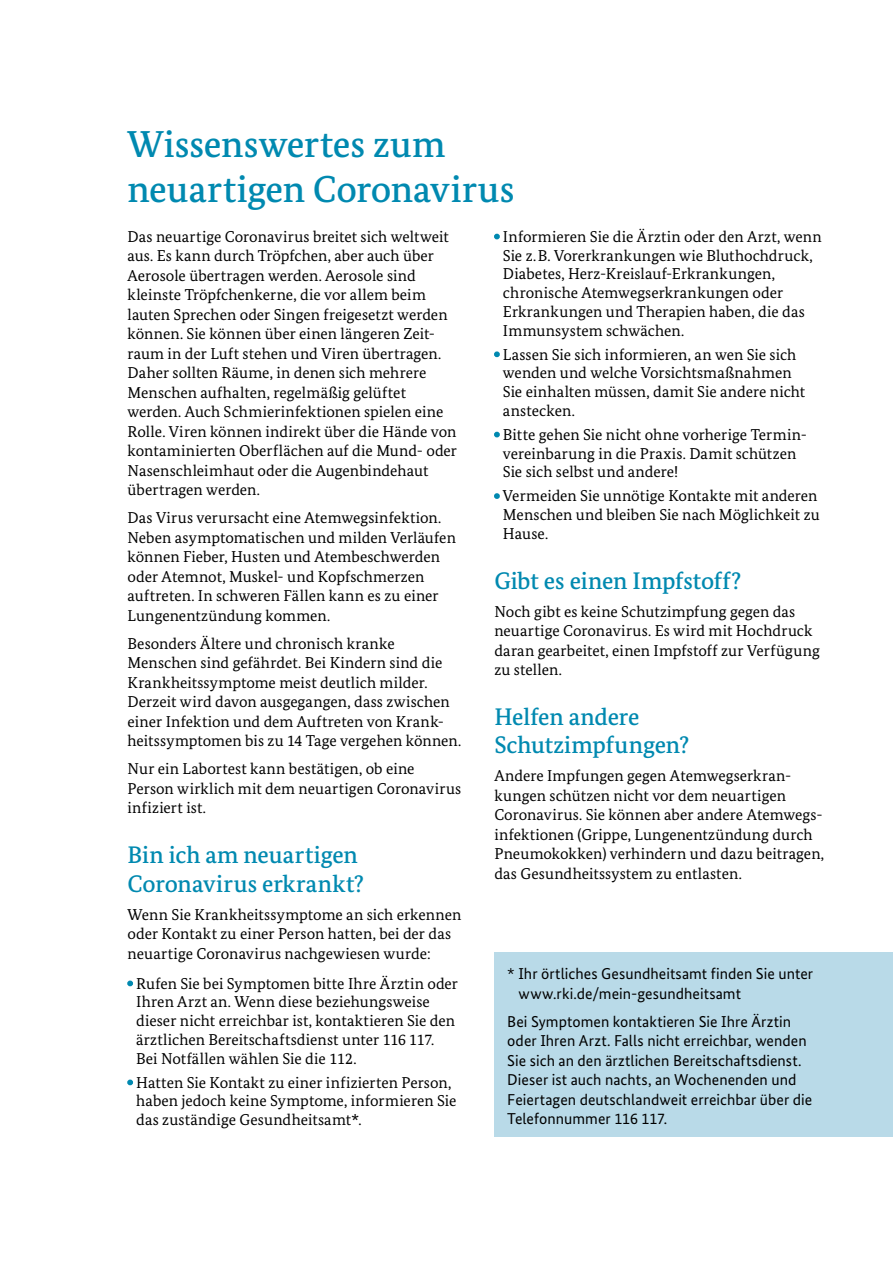
<style>
.page{position:relative;width:893px;height:1263px;background:#fff}
.page>*{position:absolute;margin:0;border:0;box-sizing:border-box;transform-origin:0 0}
.Head_2_BMG{font:500 37.5px/45px "Bundes Serif";color:#0089b0}
.Head_3_BMG{font:500 24px/28.5px "Bundes Serif";letter-spacing:-.005em;color:#0089b0}
.Fließ_BMG{font:15.75px/19.5px "Bundes Serif";color:#000}
.Fließ_aufzählung_BMG{font:15.75px/18.8px "Bundes Serif";letter-spacing:.005em;color:#000}
.Kasten_BMG{font:15.75px/19.5px "Bundes Sans";letter-spacing:.005em;color:#000}
.s1{font-weight:700;color:#0089b0}
</style>
<div class="page">
<div style="left:494px;top:952px;width:399px;height:184px;background:#b9dae8"></div>
<svg style="left:127px;top:980px;width:6px;height:6px"></svg>
<svg style="left:127px;top:1079px;width:6px;height:6px"></svg>
<svg style="left:494px;top:234px;width:6px;height:5px"></svg>
<svg style="left:494px;top:351px;width:6px;height:6px"></svg>
<svg style="left:494px;top:432px;width:6px;height:5px"></svg>
<svg style="left:494px;top:493px;width:6px;height:6px"></svg>
<h2 class="Head_2_BMG" style="left:128px;top:121px;width:388px">Wissenswertes zum neuartigen Coronavirus</h2>
<p class="Fließ_BMG" style="left:128px;top:227px;width:331px">Das neuartige Coronavirus breitet sich weltweit aus. Es kann durch Tröpfchen, aber auch über Aerosole übertragen werden. Aerosole sind kleinste Tröpfchenkerne, die vor allem beim lauten Sprechen oder Singen freigesetzt werden können. Sie können über einen längeren Zeit&shy;raum in der Luft stehen und Viren übertragen.<br>Daher sollten Räume, in denen sich mehrere Menschen aufhalten, regelmäßig gelüftet werden. Auch Schmierinfektionen spielen eine Rolle. Viren können indirekt über die Hände von kontaminierten Oberflächen auf die Mund- oder Nasenschleimhaut oder die Augenbindehaut übertragen werden.</p>
<p class="Fließ_BMG" style="left:128px;top:508px;width:330px">Das Virus verursacht eine Atemwegsinfektion.<br>Neben asymptomatischen und milden Verläufen können Fieber, Husten und Atembeschwerden oder Atemnot, Muskel- und Kopfschmerzen auftreten. In schweren Fällen kann es zu einer Lungenentzündung kommen.</p>
<p class="Fließ_BMG" style="left:128px;top:634px;width:335px">Besonders Ältere und chronisch kranke Menschen sind gefährdet. Bei Kindern sind die Krankheitssymptome meist deutlich milder.<br>Derzeit wird davon ausgegangen, dass zwischen einer Infektion und dem Auftreten von Krank&shy;heitssymptomen bis zu 14 Tage vergehen können.</p>
<p class="Fließ_BMG" style="left:128px;top:759px;width:335px">Nur ein Labortest kann bestätigen, ob eine<br>Person wirklich mit dem neuartigen Coronavirus infiziert ist.</p>
<h3 class="Head_3_BMG" style="left:128px;top:840px;width:238px">Bin ich am neuartigen<br>Coronavirus erkrankt?</h3>
<p class="Fließ_BMG" style="left:128px;top:904px;width:335px">Wenn Sie Krankheitssymptome an sich erkennen oder Kontakt zu einer Person hatten, bei der das neuartige Coronavirus nachgewiesen wurde:</p>
<p class="Fließ_aufzählung_BMG" style="left:136px;top:974px;width:323px;text-indent:-9px"><span class="s1">•</span> Rufen Sie bei Symptomen bitte Ihre Ärztin oder Ihren Arzt an. Wenn diese beziehungsweise dieser nicht erreichbar ist, kontaktieren Sie den ärztlichen Bereitschaftsdienst unter 116 117.<br>Bei Notfällen wählen Sie die 112.</p>
<p class="Fließ_aufzählung_BMG" style="left:136px;top:1073px;width:322px;text-indent:-9px"><span class="s1">•</span> Hatten Sie Kontakt zu einer infizierten Person, haben jedoch keine Symptome, informieren Sie das zuständige Gesundheitsamt*.</p>
<p class="Fließ_aufzählung_BMG" style="left:503px;top:227px;width:320px;text-indent:-9px"><span class="s1">•</span> Informieren Sie die Ärztin oder den Arzt, wenn Sie z.B. Vorerkrankungen wie Bluthochdruck, Diabetes, Herz-Kreislauf-Erkrankungen, chronische Atemwegserkrankungen oder Erkrankungen und Therapien haben, die das Immunsystem schwächen.</p>
<p class="Fließ_aufzählung_BMG" style="left:503px;top:345px;width:304px;text-indent:-9px"><span class="s1">•</span> Lassen Sie sich informieren, an wen Sie sich wenden und welche Vorsichtsmaßnahmen Sie einhalten müssen, damit Sie andere nicht anstecken.</p>
<p class="Fließ_aufzählung_BMG" style="left:503px;top:425px;width:304px;text-indent:-9px"><span class="s1">•</span> Bitte gehen Sie nicht ohne vorherige Termin&shy;vereinbarung in die Praxis. Damit schützen<br>Sie sich selbst und andere!</p>
<p class="Fließ_aufzählung_BMG" style="left:503px;top:486px;width:318px;text-indent:-9px"><span class="s1">•</span> Vermeiden Sie unnötige Kontakte mit anderen<br>Menschen und bleiben Sie nach Möglichkeit zu<br>Hause.</p>
<h3 class="Head_3_BMG" style="left:494px;top:566px;width:248px">Gibt es einen Impfstoff?</h3>
<p class="Fließ_BMG" style="left:494px;top:601px;width:327px">Noch gibt es keine Schutzimpfung gegen das neuartige Coronavirus. Es wird mit Hochdruck daran gearbeitet, einen Impfstoff zur Verfügung zu stellen.</p>
<h3 class="Head_3_BMG" style="left:494px;top:702px;width:197px">Helfen andere<br>Schutzimpfungen?</h3>
<p class="Fließ_BMG" style="left:494px;top:766px;width:331px">Andere Impfungen gegen Atemwegserkran&shy;kungen schützen nicht vor dem neuartigen Coronavirus. Sie können aber andere Atemwegs&shy;infektionen (Grippe, Lungenentzündung durch Pneumokokken) verhindern und dazu beitragen, das Gesundheitssystem zu entlasten.</p>
<p class="Kasten_BMG" style="left:518px;top:964px;width:296px;text-indent:-11px">* Ihr örtliches Gesundheitsamt finden Sie unter www.rki.de/mein-gesundheitsamt</p>
<p class="Kasten_BMG" style="left:507px;top:1011px;width:307px">Bei Symptomen kontaktieren Sie Ihre Ärztin oder Ihren Arzt. Falls nicht erreichbar, wenden Sie sich an den ärztlichen Bereitschaftsdienst.<br>Dieser ist auch nachts, an Wochenenden und Feiertagen deutschlandweit erreichbar über die Telefonnummer 116 117.</p>
</div>
